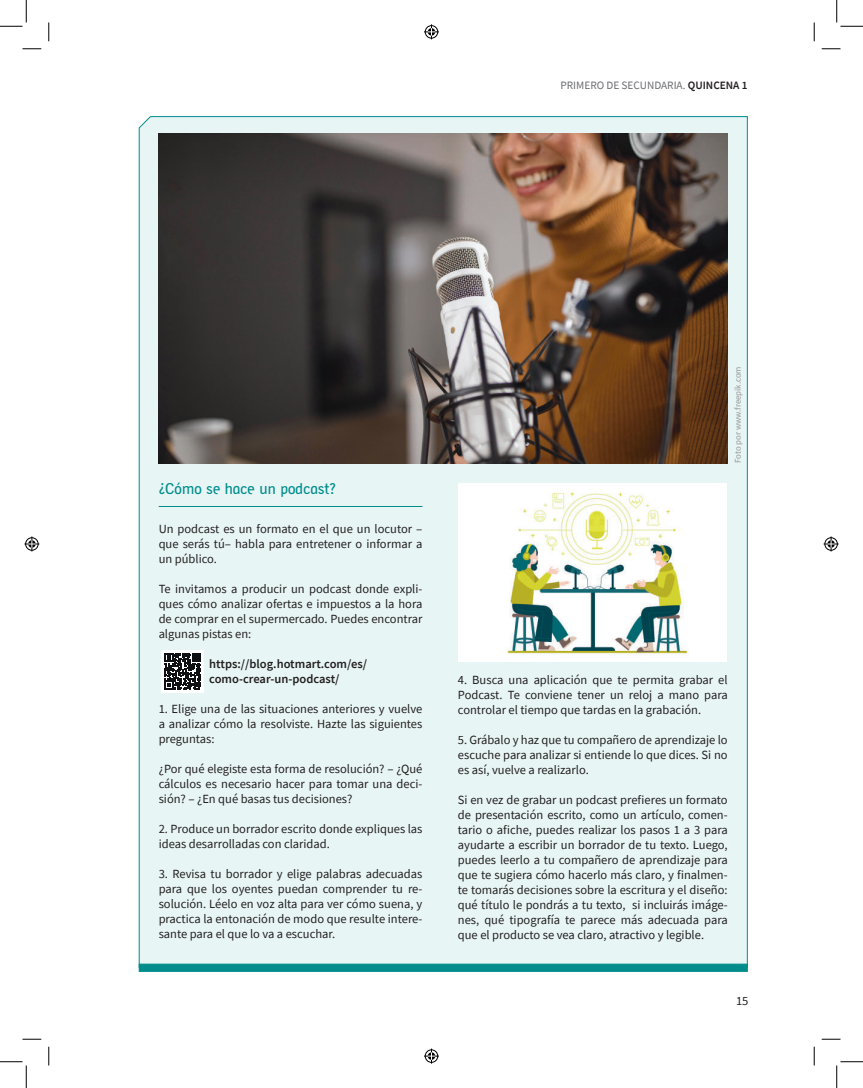
<style>
.page{position:relative;width:863px;height:1088px;background:#fff}
.page>*{position:absolute;margin:0;border:0;box-sizing:border-box;transform-origin:0 0}
.t1{font:15px "Alergia";color:#008d8c}
.t2{font:12.5px/15px "Source Sans Pro";color:#231f20;text-align:justify}
.t3{font:600 12.5px/15px "Source Sans Pro";color:#231f20}
.t4{font:11.25px "Source Sans Pro";color:#6c6d70}
.t5{font:8.75px "Source Sans Pro";color:#939598}
.s1{font-weight:600;color:#231f20}
</style>
<div class="page">
<div style="left:139px;top:116px;width:609px;height:852px;background:#e8f5f5"></div>
<div style="left:162px;top:650px;width:42px;height:42px;background:#fff"></div>
<svg style="left:164px;top:653px;width:37px;height:36px"></svg>
<img style="left:159px;top:133px;width:568px;height:330px">
<div style="left:139px;top:963px;width:608px;height:8px;background:#008d8c;border:1px solid #008d8c"></div>
<hr style="left:159px;top:506px;width:263px;height:1px;background:#008d8c">
<div style="left:458px;top:483px;width:269px;height:178px;background:#fff"></div>
<img style="left:507px;top:492px;width:181px;height:162px">
<svg style="left:22px;top:48px;width:19px;height:2px"></svg>
<svg style="left:821px;top:48px;width:19px;height:2px"></svg>
<svg style="left:22px;top:1038px;width:19px;height:2px"></svg>
<svg style="left:821px;top:1038px;width:19px;height:2px"></svg>
<svg style="left:48px;top:22px;width:2px;height:19px"></svg>
<svg style="left:48px;top:1046px;width:2px;height:19px"></svg>
<svg style="left:813px;top:22px;width:2px;height:19px"></svg>
<svg style="left:813px;top:1046px;width:2px;height:19px"></svg>
<svg style="left:0;top:0;width:27px;height:27px"></svg>
<svg style="left:0;top:1061px;width:27px;height:27px"></svg>
<svg style="left:836px;top:0;width:26px;height:27px"></svg>
<svg style="left:836px;top:1061px;width:26px;height:27px"></svg>
<svg style="left:424px;top:24px;width:15px;height:15px"></svg>
<svg style="left:424px;top:1048px;width:15px;height:15px"></svg>
<svg style="left:24px;top:536px;width:15px;height:15px"></svg>
<svg style="left:823px;top:536px;width:15px;height:15px"></svg>
<p class="t4" style="left:560px;top:78px;width:188px">PRIMERO DE SECUNDARIA. <span class="s1">QUINCENA 1</span></p>
<p class="t1" style="left:159px;top:479px;width:179px">¿Cómo se hace un podcast?</p>
<p class="t2" style="left:159px;top:521px;width:265px">Un podcast es un formato en el que un locutor ‒ que serás tú‒ habla para entretener o informar a un público.</p>
<p class="t2" style="left:159px;top:581px;width:265px">Te invitamos a producir un podcast donde expli&shy;ques cómo analizar ofertas e impuestos a la hora de comprar en el supermercado. Puedes encontrar algunas pistas en:</p>
<p class="t3" style="left:209px;top:656px;width:159px">https://blog.hotmart.com/es/ como-crear-un-podcast/</p>
<p class="t2" style="left:159px;top:701px;width:265px">1. Elige una de las situaciones anteriores y vuelve a analizar cómo la resolviste. Hazte las siguientes preguntas:</p>
<p class="t2" style="left:159px;top:761px;width:265px">¿Por qué elegiste esta forma de resolución? ‒ ¿Qué cálculos es necesario hacer para tomar una deci&shy;sión? ‒ ¿En qué basas tus decisiones?</p>
<p class="t2" style="left:159px;top:821px;width:265px">2. Produce un borrador escrito donde expliques las ideas desarrolladas con claridad.</p>
<p class="t2" style="left:159px;top:866px;width:265px">3. Revisa tu borrador y elige palabras adecuadas para que los oyentes puedan comprender tu re&shy;solución. Léelo en voz alta para ver cómo suena, y practica la entonación de modo que resulte intere&shy;sante para el que lo va a escuchar.</p>
<p class="t5" style="left:732px;top:463px;width:98px;rotate:-90deg">Foto por www.freepik.com</p>
<p class="t2" style="left:458px;top:672px;width:271px">4. Busca una aplicación que te permita grabar el Podcast. Te conviene tener un reloj a mano para controlar el tiempo que tardas en la grabación.</p>
<p class="t2" style="left:458px;top:732px;width:271px">5. Grábalo y haz que tu compañero de aprendizaje lo escuche para analizar si entiende lo que dices. Si no es así, vuelve a realizarlo.</p>
<p class="t2" style="left:458px;top:792px;width:271px">Si en vez de grabar un podcast prefieres un formato de presentación escrito, como un artículo, comen&shy;tario o afiche, puedes realizar los pasos 1 a 3 para ayudarte a escribir un borrador de tu texto. Luego, puedes leerlo a tu compañero de aprendizaje para que te sugiera cómo hacerlo más claro, y finalmen&shy;te tomarás decisiones sobre la escritura y el diseño: qué título le pondrás a tu texto, si incluirás imáge&shy;nes, qué tipografía te parece más adecuada para que el producto se vea claro, atractivo y legible.</p>
<p class="t2" style="left:736px;top:993px;width:14px">15</p>
</div>
